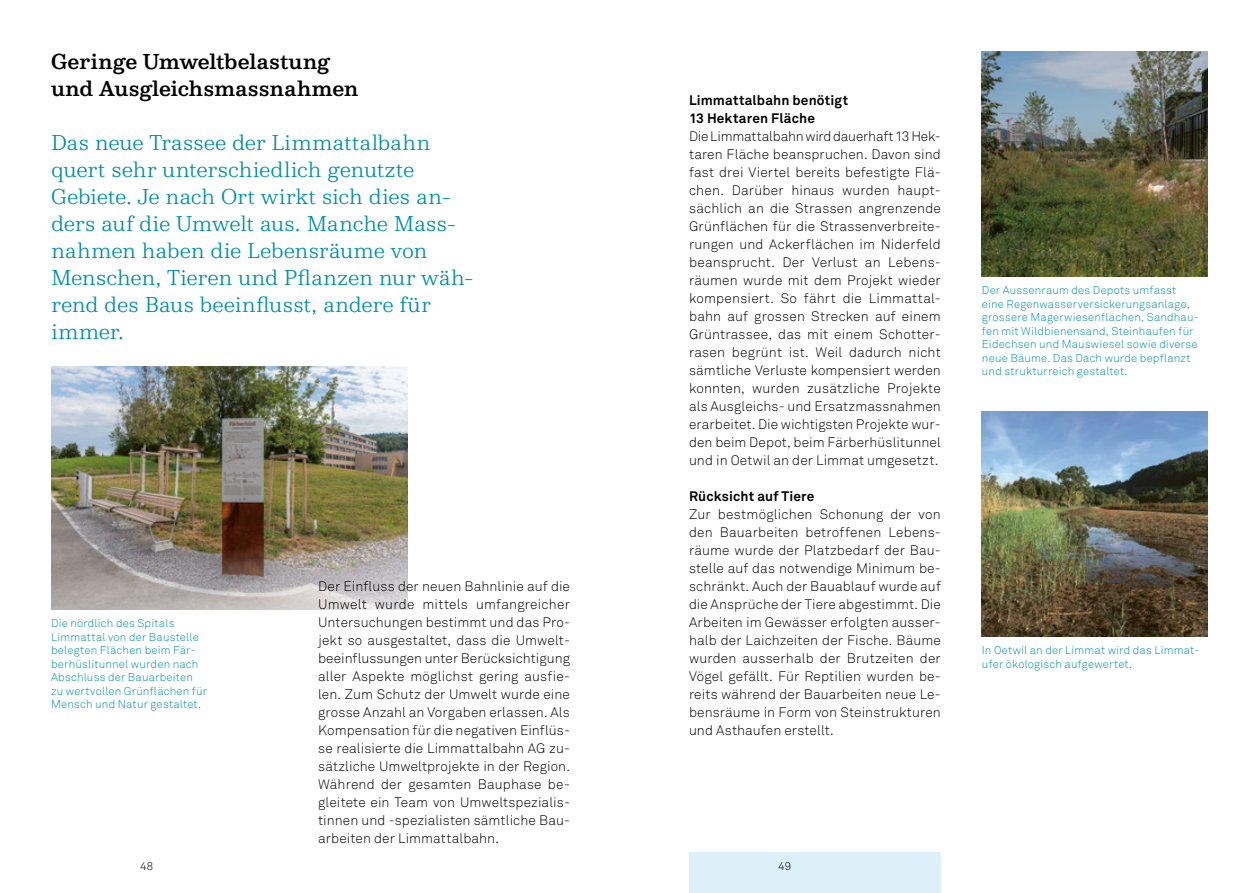
<style>
.page{position:relative;width:1259px;height:893px;background:#fff}
.page>*{position:absolute;margin:0;border:0;box-sizing:border-box;transform-origin:0 0}
.t1{font:300 22.5px/27px "NN Colroy";letter-spacing:-.01em;color:#008fa5}
.t2{font:500 22.5px/27px "NN Colroy";letter-spacing:-.01em;color:#000}
.t3{font:300 13.65px/18px "Akkurat";letter-spacing:.01em;color:#000;text-align:justify}
.t4{font:700 13.65px/18px "Akkurat";letter-spacing:.015em;color:#000}
.t5{font:300 11.25px/13.5px "Akkurat";letter-spacing:.015em;color:#008fa5}
.t6{font:300 11.25px "Akkurat";color:#000}
</style>
<div class="page">
<img style="left:51px;top:366px;width:356px;height:108px">
<img style="left:51px;top:474px;width:356px;height:136px">
<img style="left:982px;top:51px;width:226px;height:225px">
<img style="left:982px;top:411px;width:226px;height:225px">
<div style="left:689px;top:852px;width:252px;height:41px;background:#ddeff8"></div>
<h1 class="t2" style="left:51px;top:48px;width:309px">Geringe Umweltbelastung und Ausgleichsmassnahmen</h1>
<p class="t1" style="left:51px;top:129px;width:423px">Das neue Trassee der Limmattalbahn quert sehr unterschiedlich genutzte Gebiete. Je nach Ort wirkt sich dies an&shy;ders auf die Umwelt aus. Manche Mass&shy;nahmen haben die Lebensräume von Menschen, Tieren und Pflanzen nur wäh&shy;rend des Baus beeinflusst, andere für immer.</p>
<p class="t5" style="left:51px;top:617px;width:158px">Die nördlich des Spitals<br>Limmattal von der Baustelle belegten Flächen beim Fär&shy;berhüslitunnel wurden nach<br>Abschluss der Bauarbeiten zu wertvollen Grünflächen für<br>Mensch und Natur gestaltet.</p>
<p class="t3" style="left:318px;top:578px;width:253px">Der Einfluss der neuen Bahnlinie auf die Umwelt wurde mittels umfangreicher Untersuchungen bestimmt und das Pro&shy;jekt so ausgestaltet, dass die Umwelt&shy;beeinflussungen unter Berücksichtigung aller Aspekte möglichst gering ausfie&shy;len. Zum Schutz der Umwelt wurde eine grosse Anzahl an Vorgaben erlassen. Als Kompensation für die negativen Einflüs&shy;se realisierte die Limmattalbahn AG zu&shy;sätzliche Umweltprojekte in der Region.<br>Während der gesamten Bauphase be&shy;gleitete ein Team von Umweltspezialis&shy;tinnen und -spezialisten sämtliche Bau&shy;arbeiten der Limmattalbahn.</p>
<p class="t4" style="left:689px;top:91px;width:161px">Limmattalbahn benötigt<br>13 Hektaren Fläche</p>
<p class="t3" style="left:689px;top:128px;width:253px">Die Limmattalbahn wird dauerhaft 13 Hek&shy;taren Fläche beanspruchen. Davon sind fast drei Viertel bereits befestigte Flä&shy;chen. Darüber hinaus wurden haupt&shy;sächlich an die Strassen angrenzende Grünflächen für die Strassenverbreite&shy;rungen und Ackerflächen im Niderfeld beansprucht. Der Verlust an Lebens&shy;räumen wurde mit dem Projekt wieder kompensiert. So fährt die Limmattal&shy;bahn auf grossen Strecken auf einem Grüntrassee, das mit einem Schotter&shy;rasen begrünt ist. Weil dadurch nicht sämtliche Verluste kompensiert werden konnten, wurden zusätzliche Projekte als Ausgleichs- und Ersatzmassnahmen erarbeitet. Die wichtigsten Projekte wur&shy;den beim Depot, beim Färberhüslitunnel und in Oetwil an der Limmat umgesetzt.</p>
<p class="t4" style="left:689px;top:487px;width:127px">Rücksicht auf Tiere</p>
<p class="t3" style="left:689px;top:506px;width:253px">Zur bestmöglichen Schonung der von den Bauarbeiten betroffenen Lebens&shy;räume wurde der Platzbedarf der Bau&shy;stelle auf das notwendige Minimum be&shy;schränkt. Auch der Bauablauf wurde auf die Ansprüche der Tiere abgestimmt. Die Arbeiten im Gewässer erfolgten ausser&shy;halb der Laichzeiten der Fische. Bäume wurden ausserhalb der Brutzeiten der Vögel gefällt. Für Reptilien wurden be&shy;reits während der Bauarbeiten neue Le&shy;bensräume in Form von Steinstrukturen und Asthaufen erstellt.</p>
<p class="t6" style="left:140px;top:859px;width:15px">48</p>
<p class="t6" style="left:778px;top:859px;width:15px">49</p>
<p class="t5" style="left:982px;top:284px;width:218px">Der Aussenraum des Depots umfasst eine Regenwasserversickerungsanlage, grössere Magerwiesenflächen, Sandhau&shy;fen mit Wildbienensand, Steinhaufen für Eidechsen und Mauswiesel sowie diverse neue Bäume. Das Dach wurde bepflanzt und strukturreich gestaltet.</p>
<p class="t5" style="left:982px;top:644px;width:219px">In Oetwil an der Limmat wird das Limmat&shy;ufer ökologisch aufgewertet.</p>
</div>
